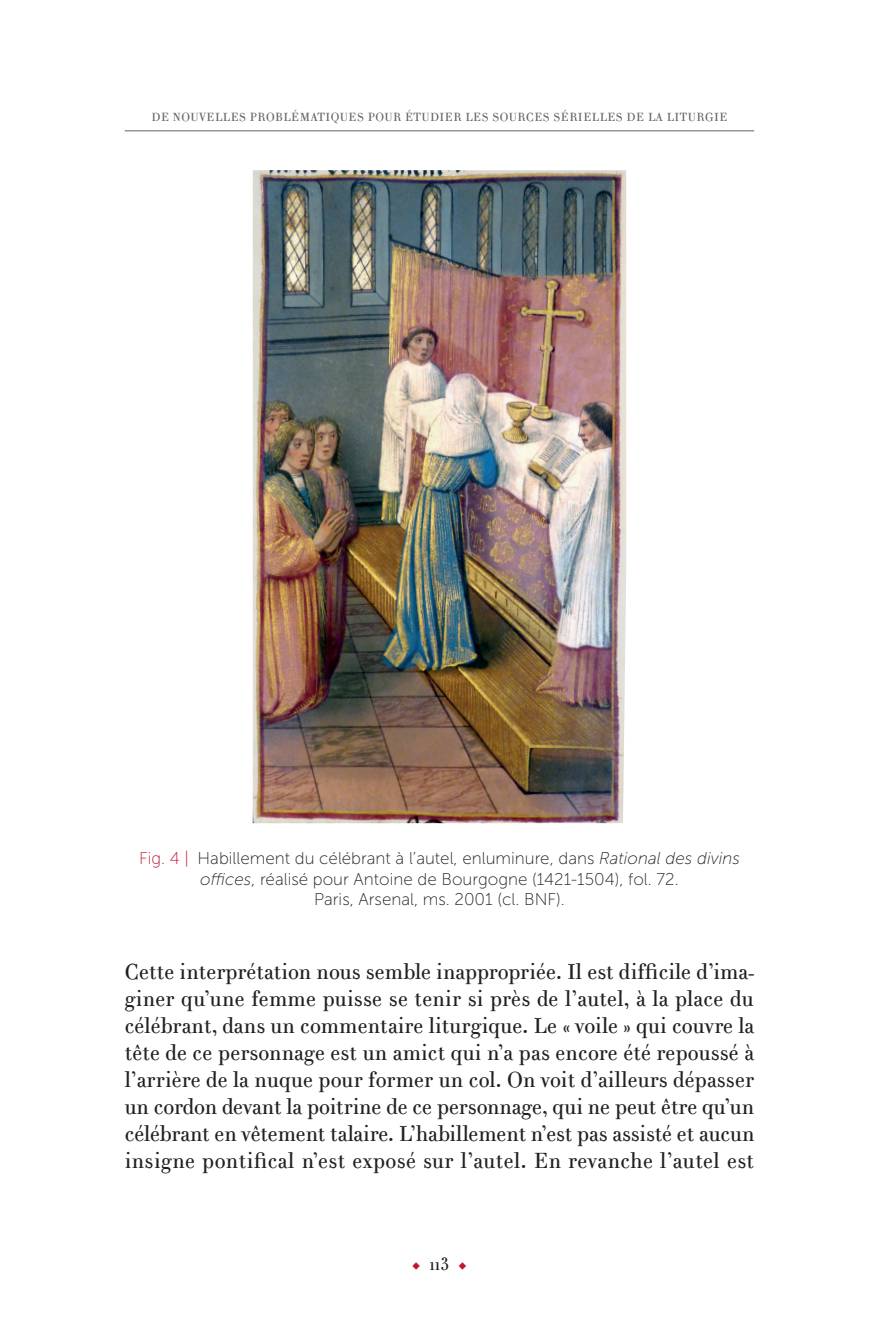
<style>
.page{position:relative;width:879px;height:1333px;background:#fff}
.page>*{position:absolute;margin:0;border:0;box-sizing:border-box;transform-origin:0 0}
.t1{font:22px/27px "Carta Nova Texte";letter-spacing:.015em;color:#231f20;text-align:justify}
.t2{font:18px "Carta Nova Texte";color:#231f20}
.t3{font:17px/20.4px "Museo Sans 100";color:#231f20;text-align:center}
.t4{font:12px "Carta Nova Texte";letter-spacing:.04em;color:#636366}
.s1{color:#bd1832}
.s2{font-style:italic}
.s3{font-size:12px;color:#bd1832}
</style>
<div class="page">
<hr style="left:125px;top:130px;width:629px;height:1px;background:#636366">
<img style="left:253px;top:170px;width:373px;height:653px">
<p class="t4" style="left:151px;top:110px;width:577px">DE NOUVELLES PROBLÉMATIQUES POUR ÉTUDIER LES SOURCES SÉRIELLES DE LA LITURGIE</p>
<p class="t3" style="left:139px;top:848px;width:602px"><span class="s1">Fig. 4 |</span> Habillement du célébrant à l’autel, enluminure, dans <span class="s2">Rational des divins offices</span>, réalisé pour Antoine de Bourgogne (1421-1504), fol. 72.<br>Paris, Arsenal, ms. 2001 (cl. BNF).</p>
<p class="t1" style="left:125px;top:958px;width:631px">Cette interprétation nous semble inappropriée. Il est difficile d’ima&shy;giner qu’une femme puisse se tenir si près de l’autel, à la place du célébrant, dans un commentaire liturgique. Le « voile » qui couvre la tête de ce personnage est un amict qui n’a pas encore été repoussé à l’arrière de la nuque pour former un col. On voit d’ailleurs dépasser un cordon devant la poitrine de ce personnage, qui ne peut être qu’un célébrant en vêtement talaire. L’habillement n’est pas assisté et aucun insigne pontifical n’est exposé sur l’autel. En revanche l’autel est</p>
<p class="t2" style="left:412px;top:1252px;width:56px"><span class="s3">◆</span> 113 <span class="s3">◆</span></p>
</div>
